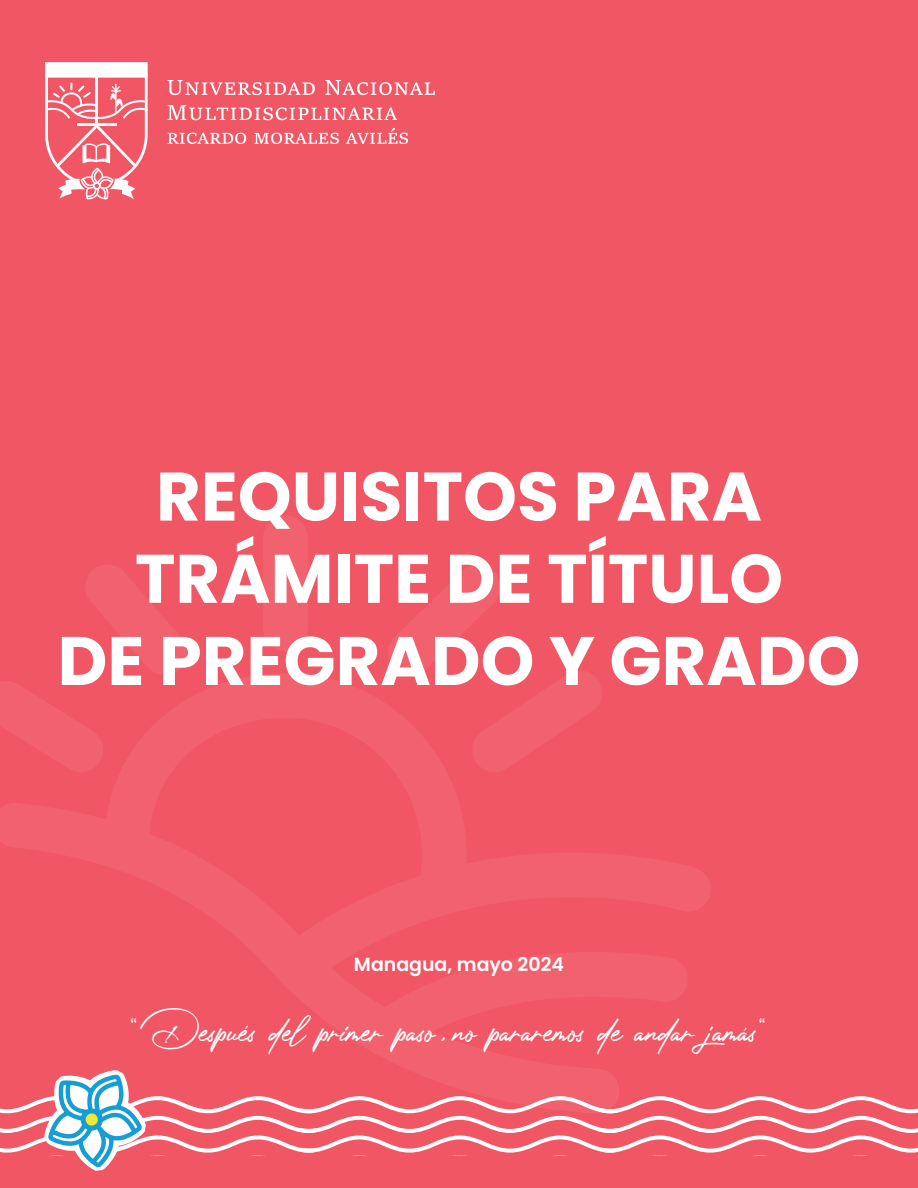
<style>
.page{position:relative;width:918px;height:1188px;background:#f05664}
.page>*{position:absolute;margin:0;border:0;box-sizing:border-box;transform-origin:0 0}
.t1{font:700 68.55px/82.2px "Poppins";color:#fff;text-align:center}
.t2{font:42.15px "Photograph Signature";color:#fff}
.t3{font:600 18.9px "Poppins";color:#fff}
</style>
<div class="page">
<svg style="left:620px;top:855px;width:90px;height:56px;fill:#f1616e"></svg>
<svg style="left:0;top:803px;width:620px;height:149px"></svg>
<svg style="left:104px;top:674px;width:363px;height:231px"></svg>
<svg style="left:388px;top:565px;width:214px;height:208px"></svg>
<svg style="left:0;top:565px;width:188px;height:208px"></svg>
<div style="left:264px;top:516px;width:44px;height:135px;background:#f1616e"></div>
<svg style="left:0;top:952px;width:918px;height:219px"></svg>
<svg style="left:168px;top:133px;width:78px;height:11px"></svg>
<svg style="left:254px;top:133px;width:85px;height:11px"></svg>
<svg style="left:346px;top:128px;width:62px;height:16px"></svg>
<svg style="left:167px;top:80px;width:148px;height:15px"></svg>
<svg style="left:325px;top:80px;width:110px;height:15px"></svg>
<svg style="left:168px;top:105px;width:229px;height:15px"></svg>
<svg style="left:45px;top:62px;width:103px;height:137px"></svg>
<h1 class="t1" style="left:58px;top:456px;width:804px">REQUISITOS PARA<br>TRÁMITE DE TÍTULO<br>DE PREGRADO Y GRADO</h1>
<p class="t3" style="left:354px;top:954px;width:212px">Managua, mayo 2024</p>
<p class="t2" style="left:129px;top:993px;width:672px">“ Después del primer paso,no pararemos de andar jamás”</p>
</div>
